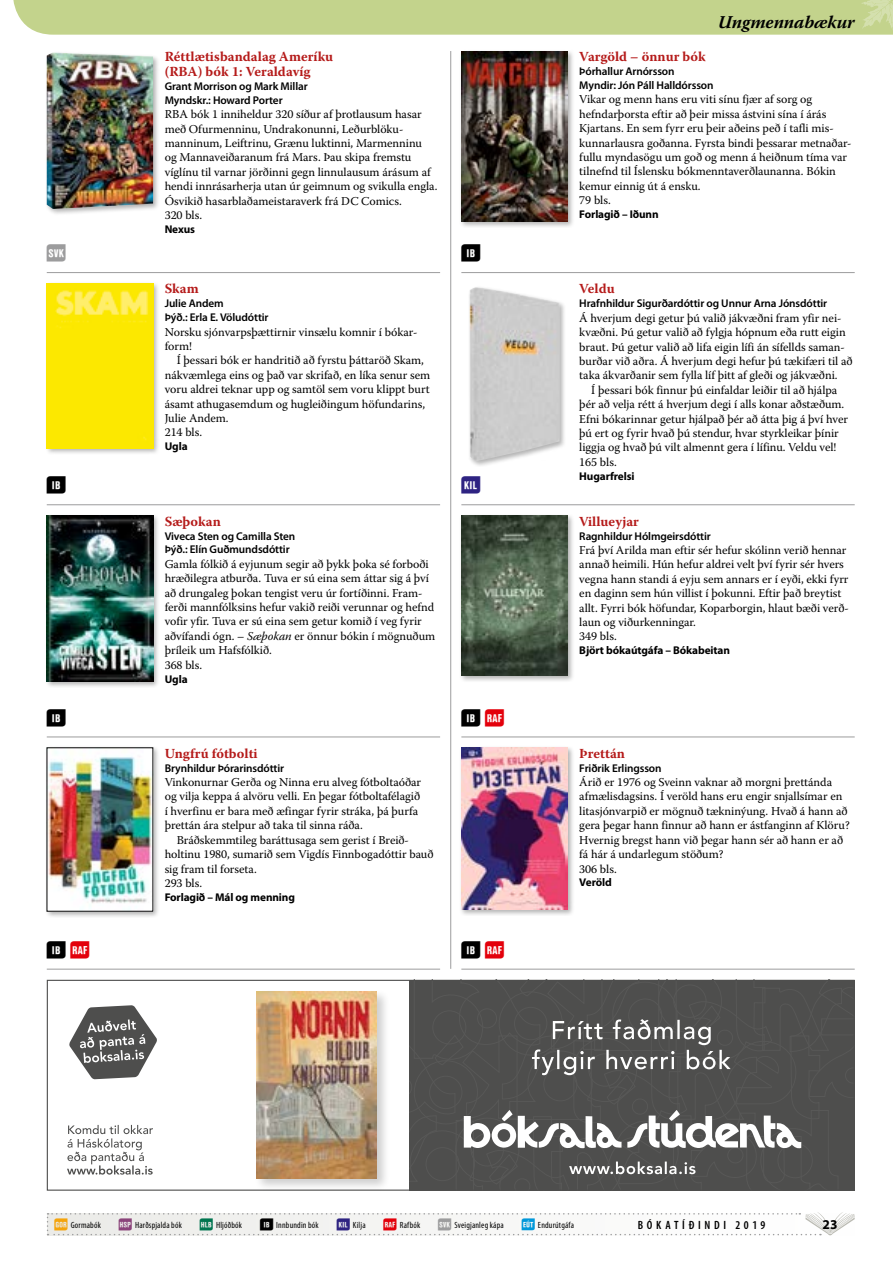
<style>
.page{position:relative;width:893px;height:1263px;background:#fff}
.page>*{position:absolute;margin:0;border:0;box-sizing:border-box;transform-origin:0 0}
.t1{font:italic 700 18px "Warnock Pro";letter-spacing:-.005em;color:#000}
.t2{font:17.25px "Bokattakn";color:#000}
.t3{font:17.25px "Bokattakn";color:#2e2382}
.t4{font:17.25px "Bokattakn";color:#9c9c9d}
.t5{font:700 13.8px/14.7px "Warnock Pro";color:#b51b1a}
.t6{font:700 13.5px "Myriad Pro";color:#000}
.t7{font:12px/14.4px "Warnock Pro";letter-spacing:-.005em;color:#000}
.t8{font:600 condensed 12px "Myriad Pro";letter-spacing:.305em;color:#000}
.t9{font:600 11.25px/14px "Myriad Pro";letter-spacing:-.01em;color:#000}
.t10{font:700 11.25px "Myriad Pro";letter-spacing:-.01em;color:#000}
.t11{font:condensed 9px "Myriad Pro";letter-spacing:.02em;color:#000}
.s1{font-style:italic}
.s2{color:#e3000b}
.s3{font-family:"Bokattakn";font-stretch:normal;font-size:12px;color:#f5a40b}
.s4{font-family:"Bokattakn";font-stretch:normal;font-size:12px;color:#8b447b}
.s5{font-family:"Bokattakn";font-stretch:normal;font-size:12px;color:#007550}
.s6{font-family:"Bokattakn";font-stretch:normal;font-size:12px}
.s7{font-family:"Bokattakn";font-stretch:normal;font-size:12px;color:#2e2382}
.s8{font-family:"Bokattakn";font-stretch:normal;font-size:12px;color:#e3000b}
.s9{font-family:"Bokattakn";font-stretch:normal;font-size:12px;color:#9c9c9d}
.s10{font-family:"Bokattakn";font-stretch:normal;font-size:12px;color:#0098da}
</style>
<div class="page">
<div style="left:459px;top:49px;width:115px;height:179px;background:#000;opacity:.3"></div>
<img style="left:461px;top:51px;width:107px;height:170px">
<div style="left:467px;top:285px;width:99px;height:182px;background:#000;opacity:.3"></div>
<img style="left:470px;top:287px;width:89px;height:174px">
<div style="left:459px;top:513px;width:115px;height:169px;background:#000;opacity:.3"></div>
<img style="left:461px;top:515px;width:107px;height:160px">
<div style="left:459px;top:745px;width:115px;height:171px;background:#000;opacity:.3"></div>
<img style="left:461px;top:747px;width:107px;height:162px">
<div style="left:45px;top:50px;width:115px;height:165px;background:#000;opacity:.3"></div>
<img style="left:47px;top:53px;width:106px;height:156px">
<div style="left:45px;top:281px;width:115px;height:174px;background:#000;opacity:.3"></div>
<img style="left:47px;top:283px;width:106px;height:165px">
<div style="left:45px;top:513px;width:115px;height:175px;background:#000;opacity:.3"></div>
<img style="left:47px;top:515px;width:106px;height:166px">
<div style="left:45px;top:745px;width:115px;height:173px;background:#000;opacity:.3"></div>
<img style="left:49px;top:749px;width:102px;height:160px">
<div style="left:254px;top:989px;width:136px;height:202px;background:#000;opacity:.2"></div>
<img style="left:257px;top:991px;width:119px;height:187px">
<svg style="left:410px;top:980px;width:445px;height:211px;background:#5d5d5c"></svg>
<svg style="left:69px;top:1005px;width:88px;height:74px"></svg>
<svg style="left:67px;top:1125px;width:86px;height:49px"></svg>
<svg style="left:47px;top:1212px;width:808px;height:23px"></svg>
<div style="left:13px;top:0;width:880px;height:35px;background:#c3d38c"></div>
<hr style="left:47px;top:272px;width:393px;height:1px;background:#9c9c9d">
<hr style="left:47px;top:504px;width:393px;height:1px;background:#9c9c9d">
<hr style="left:47px;top:737px;width:393px;height:1px;background:#9c9c9d">
<hr style="left:47px;top:969px;width:393px;height:1px;background:#9c9c9d">
<hr style="left:461px;top:272px;width:394px;height:1px;background:#9c9c9d">
<hr style="left:461px;top:504px;width:394px;height:1px;background:#9c9c9d">
<hr style="left:461px;top:737px;width:394px;height:1px;background:#9c9c9d">
<hr style="left:461px;top:969px;width:394px;height:1px;background:#9c9c9d">
<hr style="left:450px;top:51px;width:1px;height:918px;background:#9c9c9d">
<h1 class="t1" style="left:718px;top:11px;width:138px">Ungmennabækur</h1>
<p class="t5" style="left:165px;top:49px;width:170px">Réttlætisbandalag Ameríku (RBA) bók 1: Veraldavíg</p>
<p class="t9" style="left:165px;top:79px;width:145px">Grant Morrison og Mark Millar<br>Myndskr.: Howard Porter</p>
<p class="t7" style="left:165px;top:107px;width:274px">RBA bók 1 inniheldur 320 síður af þrotlausum hasar með Ofurmenninu, Undrakonunni, Leðurblöku&shy;manninum, Leiftrinu, Grænu luktinni, Marmenninu<br>og Mannaveiðaranum frá Mars. Þau skipa fremstu víglínu til varnar jörðinni gegn linnulausum árásum af hendi innrásarherja utan úr geimnum og svikulla engla.<br>Ósvikið hasarblaðameistaraverk frá DC Comics.<br>320 bls.</p>
<p class="t10" style="left:165px;top:222px;width:32px">Nexus</p>
<p class="t5" style="left:579px;top:49px;width:128px">Vargöld – önnur bók</p>
<p class="t9" style="left:579px;top:64px;width:136px">Þórhallur Arnórsson<br>Myndir: Jón Páll Halldórsson</p>
<p class="t7" style="left:579px;top:92px;width:274px">Vikar og menn hans eru viti sínu fjær af sorg og hefndarþorsta eftir að þeir missa ástvini sína í árás Kjartans. En sem fyrr eru þeir aðeins peð í tafli mis&shy;kunnarlausra goðanna. Fyrsta bindi þessarar metnaðar&shy;fullu myndasögu um goð og menn á heiðnum tíma var tilnefnd til Íslensku bókmenntaverðlaunanna. Bókin kemur einnig út á ensku.<br>79 bls.</p>
<p class="t10" style="left:579px;top:207px;width:81px">Forlagið – Iðunn</p>
<h2 class="t4" style="left:47px;top:244px;width:20px">G</h2>
<h2 class="t2" style="left:461px;top:244px;width:20px">D</h2>
<h2 class="t2" style="left:47px;top:477px;width:20px">D</h2>
<p class="t5" style="left:165px;top:281px;width:35px">Skam</p>
<p class="t9" style="left:165px;top:296px;width:105px">Julie Andem<br>Þýð.: Erla E. Völudóttir</p>
<p class="t7" style="left:165px;top:324px;width:254px">Norsku sjónvarpsþættirnir vinsælu komnir í bókar&shy;form!</p>
<p class="t7" style="left:165px;top:353px;width:267px;text-indent:12px">Í þessari bók er handritið að fyrstu þáttaröð Skam, nákvæmlega eins og það var skrifað, en líka senur sem voru aldrei teknar upp og samtöl sem voru klippt burt ásamt athugasemdum og hugleiðingum höfundarins, Julie Andem.<br>214 bls.</p>
<p class="t10" style="left:165px;top:439px;width:24px">Ugla</p>
<h2 class="t3" style="left:461px;top:477px;width:20px">E</h2>
<p class="t5" style="left:579px;top:281px;width:37px">Veldu</p>
<p class="t9" style="left:579px;top:296px;width:249px">Hrafnhildur Sigurðardóttir og Unnur Arna Jónsdóttir</p>
<p class="t7" style="left:579px;top:310px;width:275px">Á hverjum degi getur þú valið jákvæðni fram yfir nei&shy;kvæðni. Þú getur valið að fylgja hópnum eða rutt eigin braut. Þú getur valið að lifa eigin lífi án sífellds saman&shy;burðar við aðra. Á hverjum degi hefur þú tækifæri til að taka ákvarðanir sem fylla líf þitt af gleði og jákvæðni.</p>
<p class="t7" style="left:579px;top:382px;width:270px;text-indent:12px">Í þessari bók finnur þú einfaldar leiðir til að hjálpa þér að velja rétt á hverjum degi í alls konar aðstæðum.<br>Efni bókarinnar getur hjálpað þér að átta þig á því hver þú ert og fyrir hvað þú stendur, hvar styrkleikar þínir liggja og hvað þú vilt almennt gera í lífinu. Veldu vel!<br>165 bls.</p>
<p class="t10" style="left:579px;top:468px;width:57px">Hugarfrelsi</p>
<p class="t5" style="left:165px;top:513px;width:58px">Sæþokan</p>
<p class="t9" style="left:165px;top:528px;width:132px">Viveca Sten og Camilla Sten<br>Þýð.: Elín Guðmundsdóttir</p>
<p class="t7" style="left:165px;top:556px;width:272px">Gamla fólkið á eyjunum segir að þykk þoka sé forboði hræðilegra atburða. Tuva er sú eina sem áttar sig á því að drungaleg þokan tengist veru úr fortíðinni. Fram&shy;ferði mannfólksins hefur vakið reiði verunnar og hefnd vofir yfir. Tuva er sú eina sem getur komið í veg fyrir aðvífandi ógn. – <span class="s1">Sæþokan</span> er önnur bókin í mögnuðum þríleik um Hafsfólkið.<br>368 bls.</p>
<p class="t10" style="left:165px;top:671px;width:24px">Ugla</p>
<p class="t5" style="left:579px;top:513px;width:61px">Villueyjar</p>
<p class="t9" style="left:579px;top:528px;width:133px">Ragnhildur Hólmgeirsdóttir</p>
<p class="t7" style="left:579px;top:542px;width:271px">Frá því Arilda man eftir sér hefur skólinn verið hennar annað heimili. Hún hefur aldrei velt því fyrir sér hvers vegna hann standi á eyju sem annars er í eyði, ekki fyrr en daginn sem hún villist í þokunni. Eftir það breytist allt. Fyrri bók höfundar, Koparborgin, hlaut bæði verð&shy;laun og viðurkenningar.<br>349 bls.</p>
<p class="t10" style="left:579px;top:643px;width:152px">Björt bókaútgáfa – Bókabeitan</p>
<h2 class="t2" style="left:47px;top:709px;width:20px">D</h2>
<h2 class="t2" style="left:461px;top:709px;width:44px">D <span class="s2">F</span></h2>
<p class="t5" style="left:165px;top:746px;width:95px">Ungfrú fótbolti</p>
<p class="t9" style="left:165px;top:761px;width:121px">Brynhildur Þórarinsdóttir</p>
<p class="t7" style="left:165px;top:775px;width:258px">Vinkonurnar Gerða og Ninna eru alveg fótboltaóðar og vilja keppa á alvöru velli. En þegar fótboltafélagið í hverfinu er bara með æfingar fyrir stráka, þá þurfa þrettán ára stelpur að taka til sinna ráða.</p>
<p class="t7" style="left:165px;top:832px;width:270px;text-indent:12px">Bráðskemmtileg baráttusaga sem gerist í Breið&shy;holtinu 1980, sumarið sem Vigdís Finnbogadóttir bauð sig fram til forseta.<br>293 bls.</p>
<p class="t10" style="left:165px;top:890px;width:132px">Forlagið – Mál og menning</p>
<p class="t5" style="left:579px;top:746px;width:47px">Þrettán</p>
<p class="t9" style="left:579px;top:761px;width:84px">Friðrik Erlingsson</p>
<p class="t7" style="left:579px;top:775px;width:272px">Árið er 1976 og Sveinn vaknar að morgni þrettánda afmælisdagsins. Í veröld hans eru engir snjallsímar en litasjónvarpið er mögnuð tækninýung. Hvað á hann að gera þegar hann finnur að hann er ástfanginn af Klöru?<br>Hvernig bregst hann við þegar hann sér að hann er að fá hár á undarlegum stöðum?<br>306 bls.</p>
<p class="t10" style="left:579px;top:875px;width:34px">Veröld</p>
<h2 class="t2" style="left:47px;top:941px;width:44px">D <span class="s2">F</span></h2>
<h2 class="t2" style="left:461px;top:941px;width:44px">D <span class="s2">F</span></h2>
<p class="t11" style="left:55px;top:1220px;width:48px"><span class="s3">A</span> Gormabók</p>
<p class="t11" style="left:119px;top:1220px;width:64px"><span class="s4">B</span> Harðspjalda bók</p>
<p class="t11" style="left:200px;top:1220px;width:44px"><span class="s5">C</span> Hljóðbók</p>
<p class="t11" style="left:260px;top:1220px;width:60px"><span class="s6">D</span> Innbundin bók</p>
<p class="t11" style="left:337px;top:1220px;width:30px"><span class="s7">E</span> Kilja</p>
<p class="t11" style="left:384px;top:1220px;width:38px"><span class="s8">F</span> Rafbók</p>
<p class="t11" style="left:438px;top:1220px;width:67px"><span class="s9">G</span> Sveigjanleg kápa</p>
<p class="t11" style="left:522px;top:1220px;width:54px"><span class="s10">I</span> Endurútgáfa</p>
<p class="t8" style="left:638px;top:1218px;width:129px">BÓKATÍÐINDI 2019</p>
<p class="t6" style="left:823px;top:1215px;width:16px">23</p>
</div>
